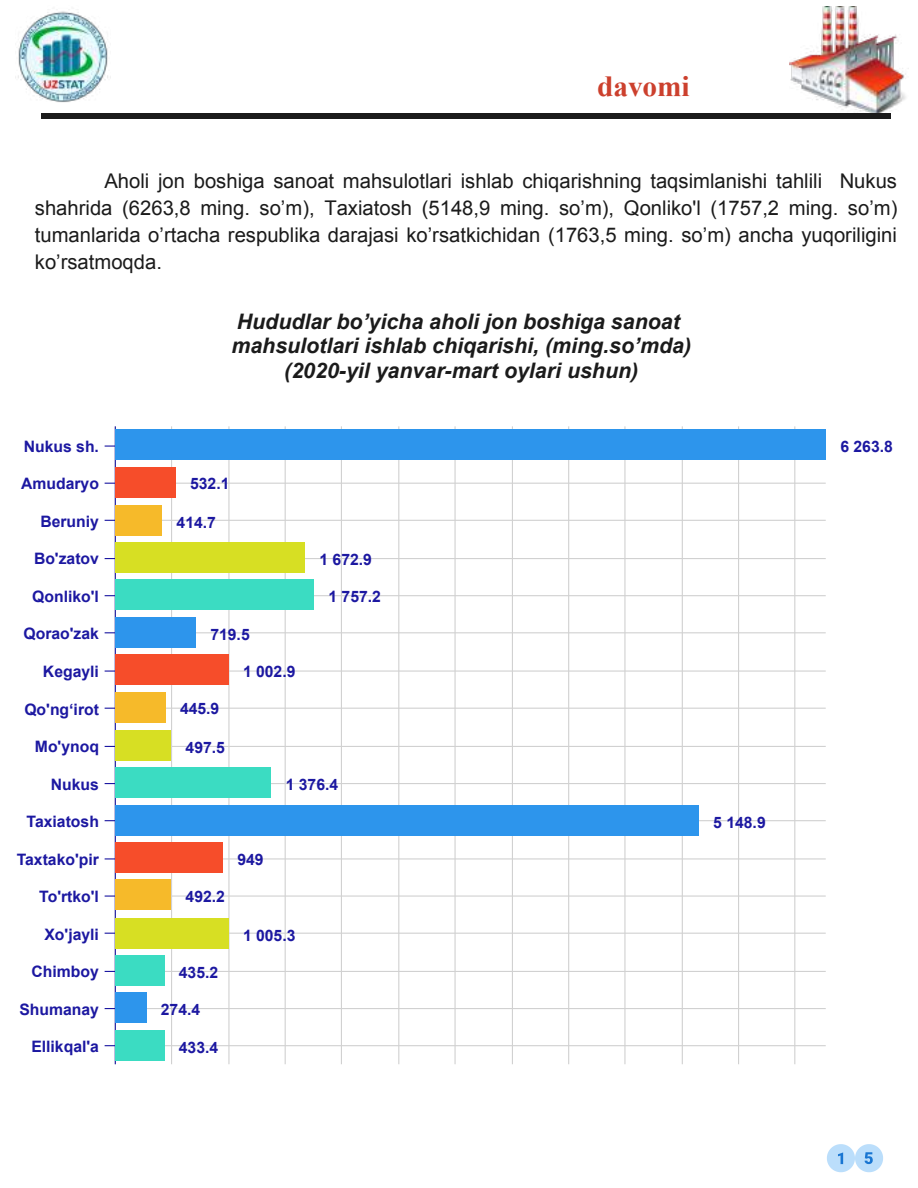
<style>
.page{position:relative;width:918px;height:1188px;background:#fff}
.page>*{position:absolute;margin:0;border:0;box-sizing:border-box;transform-origin:0 0}
.t1{font:700 29.25px "Times New Roman";letter-spacing:-.005em;color:#cc402d}
.t2{font:italic 700 21.3px/24.8px "Arial";color:#1b1b1b;text-align:center}
.t3{font:20.25px/27px "Arial";color:#1b1b1b;text-align:justify}
.t4{font:700 15.75px "Arial";color:#1c18a1}
</style>
<div class="page">
<img style="left:790px;top:7px;width:119px;height:105px">
<div style="left:42px;top:114px;width:849px;height:5px;background:#1b1b1b"></div>
<hr style="left:116px;top:483px;width:710px;height:1px;background:#d1d1d1">
<hr style="left:116px;top:520px;width:710px;height:1px;background:#d1d1d1">
<hr style="left:116px;top:558px;width:710px;height:1px;background:#d1d1d1">
<hr style="left:116px;top:595px;width:710px;height:1px;background:#d1d1d1">
<hr style="left:116px;top:632px;width:710px;height:1px;background:#d1d1d1">
<hr style="left:116px;top:670px;width:710px;height:2px;background:#d1d1d1">
<hr style="left:116px;top:708px;width:710px;height:1px;background:#d1d1d1">
<hr style="left:116px;top:746px;width:710px;height:1px;background:#d1d1d1">
<hr style="left:116px;top:783px;width:710px;height:1px;background:#d1d1d1">
<hr style="left:116px;top:820px;width:710px;height:1px;background:#d1d1d1">
<hr style="left:116px;top:858px;width:710px;height:1px;background:#d1d1d1">
<hr style="left:116px;top:895px;width:710px;height:2px;background:#d1d1d1">
<hr style="left:116px;top:933px;width:710px;height:1px;background:#d1d1d1">
<hr style="left:116px;top:971px;width:710px;height:1px;background:#d1d1d1">
<hr style="left:116px;top:1008px;width:710px;height:1px;background:#d1d1d1">
<hr style="left:116px;top:1045px;width:710px;height:1px;background:#d1d1d1">
<hr style="left:171px;top:426px;width:1px;height:638px;background:#d1d1d1">
<hr style="left:228px;top:426px;width:2px;height:638px;background:#d1d1d1">
<hr style="left:285px;top:426px;width:1px;height:638px;background:#d1d1d1">
<hr style="left:341px;top:426px;width:1px;height:638px;background:#d1d1d1">
<hr style="left:398px;top:426px;width:1px;height:638px;background:#d1d1d1">
<hr style="left:455px;top:426px;width:1px;height:638px;background:#d1d1d1">
<hr style="left:512px;top:426px;width:1px;height:638px;background:#d1d1d1">
<hr style="left:568px;top:426px;width:1px;height:638px;background:#d1d1d1">
<hr style="left:624px;top:426px;width:2px;height:638px;background:#d1d1d1">
<hr style="left:682px;top:426px;width:1px;height:638px;background:#d1d1d1">
<hr style="left:738px;top:426px;width:1px;height:638px;background:#d1d1d1">
<hr style="left:794px;top:426px;width:1px;height:638px;background:#d1d1d1">
<svg style="left:105px;top:445px;width:10px;height:2px"></svg>
<svg style="left:105px;top:670px;width:10px;height:2px"></svg>
<svg style="left:105px;top:895px;width:10px;height:2px"></svg>
<hr style="left:115px;top:426px;width:1px;height:638px;background:#1c18a1">
<div style="left:116px;top:430px;width:710px;height:30px;background:#2d95ec"></div>
<div style="left:116px;top:467px;width:60px;height:30px;background:#f64d2a"></div>
<div style="left:116px;top:505px;width:46px;height:30px;background:#f6ba2a"></div>
<div style="left:116px;top:542px;width:189px;height:31px;background:#d7df23"></div>
<div style="left:116px;top:579px;width:198px;height:31px;background:#3bdcc2"></div>
<div style="left:116px;top:618px;width:80px;height:30px;background:#2d95ec"></div>
<div style="left:116px;top:655px;width:112px;height:30px;background:#f64d2a"></div>
<div style="left:116px;top:692px;width:49px;height:30px;background:#f6ba2a"></div>
<div style="left:116px;top:730px;width:55px;height:30px;background:#d7df23"></div>
<div style="left:116px;top:767px;width:155px;height:31px;background:#3bdcc2"></div>
<div style="left:116px;top:805px;width:583px;height:31px;background:#2d95ec"></div>
<div style="left:116px;top:843px;width:107px;height:30px;background:#f64d2a"></div>
<div style="left:116px;top:880px;width:55px;height:30px;background:#f6ba2a"></div>
<div style="left:116px;top:918px;width:112px;height:30px;background:#d7df23"></div>
<div style="left:116px;top:955px;width:48px;height:30px;background:#3bdcc2"></div>
<div style="left:116px;top:992px;width:30px;height:31px;background:#2d95ec"></div>
<div style="left:116px;top:1030px;width:48px;height:31px;background:#3bdcc2"></div>
<svg style="left:827px;top:1144px;width:56px;height:28px"></svg>
<img style="left:18px;top:11px;width:90px;height:92px">
<h1 class="t1" style="left:597px;top:66px;width:94px">davomi</h1>
<p class="t3" style="left:35px;top:167px;width:864px;text-indent:70px">Aholi jon boshiga sanoat mahsulotlari ishlab chiqarishning taqsimlanishi tahlili Nukus shahrida (6263,8 ming. so’m), Taxiatosh (5148,9 ming. so’m), Qonliko'l (1757,2 ming. so’m) tumanlarida o’rtacha respublika darajasi ko’rsatkichidan (1763,5 ming. so’m) ancha yuqoriligini ko’rsatmoqda.</p>
<p class="t4" style="left:24px;top:436px;width:77px">Nukus sh.</p>
<p class="t4" style="left:21px;top:473px;width:79px">Amudaryo</p>
<p class="t4" style="left:40px;top:511px;width:60px">Beruniy</p>
<p class="t4" style="left:34px;top:548px;width:67px">Bo'zatov</p>
<p class="t4" style="left:32px;top:586px;width:68px">Qonliko'l</p>
<p class="t4" style="left:23px;top:623px;width:77px">Qorao'zak</p>
<p class="t4" style="left:43px;top:661px;width:58px">Kegayli</p>
<p class="t4" style="left:24px;top:699px;width:76px">Qo'ng‘irot</p>
<p class="t4" style="left:35px;top:736px;width:66px">Mo'ynoq</p>
<p class="t4" style="left:51px;top:774px;width:50px">Nukus</p>
<p class="t4" style="left:27px;top:811px;width:74px">Taxiatоsh</p>
<p class="t4" style="left:17px;top:849px;width:84px">Taxtako'pir</p>
<p class="t4" style="left:39px;top:886px;width:61px">To'rtko'l</p>
<p class="t4" style="left:44px;top:924px;width:56px">Xo'jayli</p>
<p class="t4" style="left:32px;top:961px;width:69px">Chimboy</p>
<p class="t4" style="left:19px;top:999px;width:81px">Shumanay</p>
<p class="t4" style="left:31px;top:1036px;width:69px">Ellikqal'a</p>
<p class="t2" style="left:231px;top:309px;width:461px">Hududlar bo’yicha aholi jon boshiga sanoat mahsulotlari ishlab chiqarishi, (ming.so’mda) (2020-yil yanvar-mart oylari ushun)</p>
<p class="t4" style="left:190px;top:473px;width:41px">532.1</p>
<p class="t4" style="left:177px;top:512px;width:41px">414.7</p>
<p class="t4" style="left:320px;top:549px;width:54px">1 672.9</p>
<p class="t4" style="left:328px;top:586px;width:54px">1 757.2</p>
<p class="t4" style="left:210px;top:624px;width:41px">719.5</p>
<p class="t4" style="left:243px;top:661px;width:54px">1 002.9</p>
<p class="t4" style="left:180px;top:698px;width:41px">445.9</p>
<p class="t4" style="left:186px;top:737px;width:41px">497.5</p>
<p class="t4" style="left:286px;top:774px;width:54px">1 376.4</p>
<p class="t4" style="left:186px;top:886px;width:41px">492.2</p>
<p class="t4" style="left:179px;top:962px;width:41px">435.2</p>
<p class="t4" style="left:161px;top:999px;width:41px">274.4</p>
<p class="t4" style="left:179px;top:1037px;width:41px">433.4</p>
<p class="t4" style="left:237px;top:849px;width:28px">949</p>
<p class="t4" style="left:243px;top:924px;width:54px">1 005.3</p>
<p class="t4" style="left:713px;top:812px;width:54px">5 148.9</p>
<p class="t4" style="left:840px;top:436px;width:54px">6 263.8</p>
</div>
